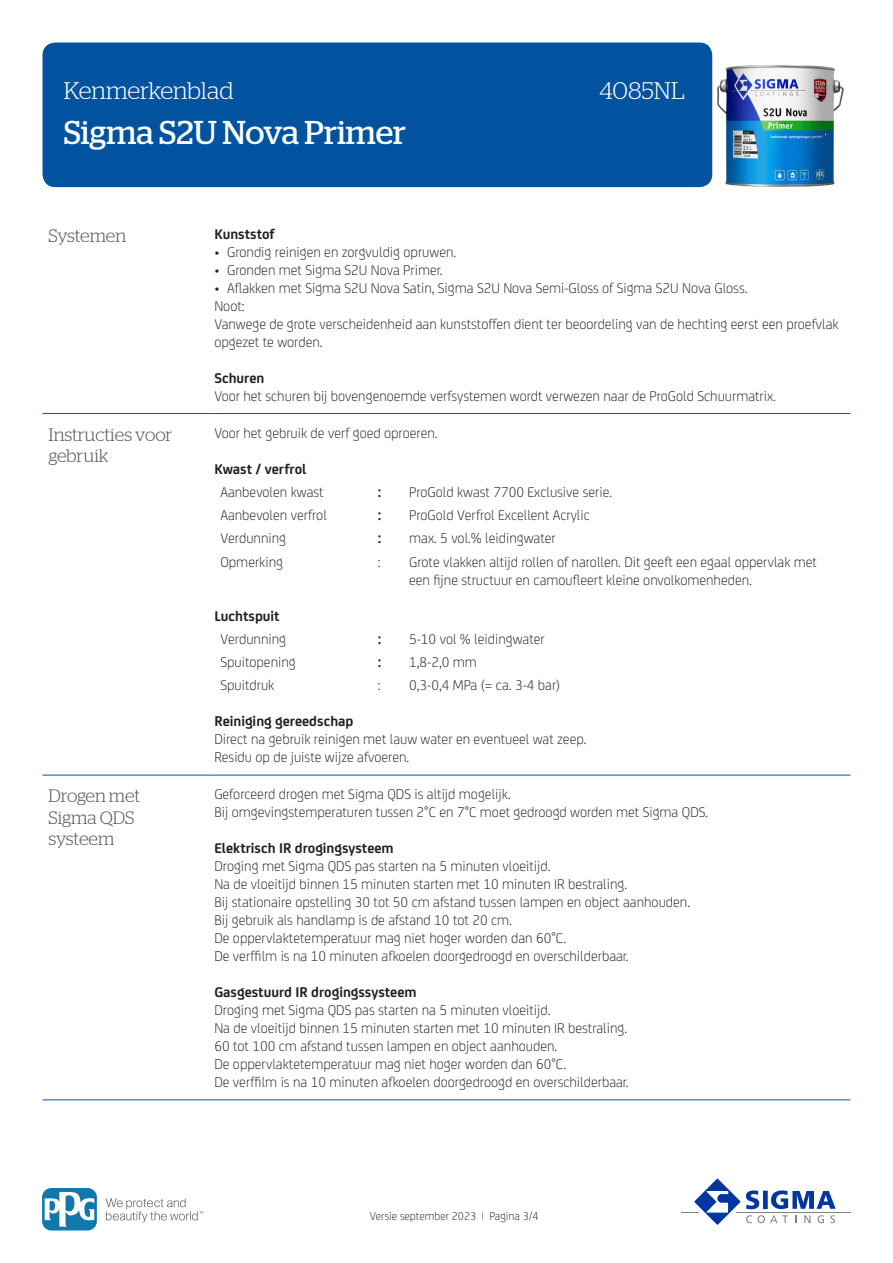
<style>
.page{position:relative;width:893px;height:1263px;background:#fff}
.page>*{position:absolute;margin:0;border:0;box-sizing:border-box;transform-origin:0 0}
.t1{font:33px "Stag";color:#fff}
.t2{font:300 24px "Stag";color:#fff}
.KOP{font:300 18px/21.6px "Stag";color:#57585a}
.BODY{font:300 15px/18px "FS Joey";color:#231f20}
.BODY-2{font:700 15px "FS Joey";color:#231f20}
.t3{font:300 12px "FS Joey";color:#231f20}
.s1{font-weight:700}
</style>
<div class="page">
<div style="left:43px;top:43px;width:669px;height:144px;background:#0153a0;border-radius:13px"></div>
<hr style="left:681px;top:1211px;width:169px;height:1px;background:#808285">
<svg style="left:689px;top:1178px;width:147px;height:47px"></svg>
<svg style="left:106px;top:1198px;width:97px;height:24px"></svg>
<svg style="left:43px;top:1188px;width:54px;height:42px"></svg>
<svg style="left:45px;top:1191px;width:49px;height:35px"></svg>
<hr style="left:43px;top:413px;width:165px;height:1px;background:#0153a0">
<hr style="left:208px;top:413px;width:642px;height:1px;background:#0153a0">
<hr style="left:43px;top:775px;width:165px;height:1px;background:#0153a0">
<hr style="left:208px;top:775px;width:642px;height:1px;background:#0153a0">
<hr style="left:43px;top:1099px;width:165px;height:1px;background:#0153a0">
<hr style="left:208px;top:1099px;width:642px;height:1px;background:#0153a0">
<img style="left:717px;top:65px;width:127px;height:122px">
<h2 class="t2" style="left:64px;top:77px;width:171px">Kenmerkenblad</h2>
<h2 class="t2" style="left:600px;top:77px;width:87px">4085NL</h2>
<h1 class="t1" style="left:64px;top:114px;width:344px">Sigma S2U Nova Primer</h1>
<p class="KOP" style="left:49px;top:225px;width:79px">Systemen</p>
<p class="BODY-2" style="left:214px;top:223px;width:62px">Kunststof</p>
<p class="BODY" style="left:214px;top:242px;width:243px">• Grondig reinigen en zorgvuldig opruwen.</p>
<p class="BODY" style="left:214px;top:260px;width:230px">• Gronden met Sigma S2U Nova Primer.</p>
<p class="BODY" style="left:214px;top:278px;width:535px">• Aflakken met Sigma S2U Nova Satin, Sigma S2U Nova Semi-Gloss of Sigma S2U Nova Gloss.</p>
<p class="BODY" style="left:214px;top:296px;width:626px">Noot:<br>Vanwege de grote verscheidenheid aan kunststoffen dient ter beoordeling van de hechting eerst een proefvlak opgezet te worden.</p>
<p class="BODY" style="left:214px;top:368px;width:563px"><span class="s1">Schuren<br></span>Voor het schuren bij bovengenoemde verfsystemen wordt verwezen naar de ProGold Schuurmatrix.</p>
<p class="KOP" style="left:49px;top:423px;width:125px">Instructies voor gebruik</p>
<p class="BODY" style="left:214px;top:423px;width:225px">Voor het gebruik de verf goed oproeren.</p>
<p class="BODY-2" style="left:214px;top:457px;width:94px">Kwast / verfrol</p>
<p class="BODY" style="left:220px;top:482px;width:105px">Aanbevolen kwast</p>
<p class="BODY-2" style="left:378px;top:481px;width:5px">:</p>
<p class="BODY" style="left:409px;top:482px;width:205px">ProGold kwast 7700 Exclusive serie.</p>
<p class="BODY" style="left:220px;top:505px;width:108px">Aanbevolen verfrol</p>
<p class="BODY-2" style="left:378px;top:504px;width:5px">:</p>
<p class="BODY" style="left:409px;top:505px;width:182px">ProGold Verfrol Excellent Acrylic</p>
<p class="BODY" style="left:220px;top:528px;width:67px">Verdunning</p>
<p class="BODY-2" style="left:378px;top:527px;width:5px">:</p>
<p class="BODY" style="left:409px;top:528px;width:148px">max. 5 vol.% leidingwater</p>
<p class="BODY" style="left:220px;top:552px;width:64px">Opmerking</p>
<p class="BODY" style="left:378px;top:552px;width:4px">:</p>
<p class="BODY" style="left:409px;top:552px;width:409px">Grote vlakken altijd rollen of narollen. Dit geeft een egaal oppervlak met een fijne structuur en camoufleert kleine onvolkomenheden.</p>
<p class="BODY-2" style="left:214px;top:604px;width:67px">Luchtspuit</p>
<p class="BODY" style="left:220px;top:629px;width:67px">Verdunning</p>
<p class="BODY-2" style="left:378px;top:628px;width:5px">:</p>
<p class="BODY" style="left:409px;top:629px;width:137px">5-10 vol % leidingwater</p>
<p class="BODY" style="left:220px;top:652px;width:77px">Spuitopening</p>
<p class="BODY-2" style="left:378px;top:651px;width:5px">:</p>
<p class="BODY" style="left:409px;top:652px;width:69px">1,8-2,0 mm</p>
<p class="BODY" style="left:220px;top:675px;width:55px">Spuitdruk</p>
<p class="BODY" style="left:378px;top:675px;width:4px">:</p>
<p class="BODY" style="left:409px;top:675px;width:153px">0,3-0,4 MPa (= ca. 3-4 bar)</p>
<p class="BODY" style="left:214px;top:711px;width:374px"><span class="s1">Reiniging gereedschap<br></span>Direct na gebruik reinigen met lauw water en eventueel wat zeep.<br>Residu op de juiste wijze afvoeren.</p>
<p class="KOP" style="left:49px;top:785px;width:93px">Drogen met<br>Sigma QDS systeem</p>
<p class="BODY" style="left:214px;top:784px;width:495px">Geforceerd drogen met Sigma QDS is altijd mogelijk.<br>Bij omgevingstemperaturen tussen 2°C en 7°C moet gedroogd worden met Sigma QDS.</p>
<p class="BODY" style="left:214px;top:838px;width:477px"><span class="s1">Elektrisch IR drogingsysteem<br></span>Droging met Sigma QDS pas starten na 5 minuten vloeitijd.<br>Na de vloeitijd binnen 15 minuten starten met 10 minuten IR bestraling.<br>Bij stationaire opstelling 30 tot 50 cm afstand tussen lampen en object aanhouden.<br>Bij gebruik als handlamp is de afstand 10 tot 20 cm.<br>De oppervlaktetemperatuur mag niet hoger worden dan 60°C.<br>De verffilm is na 10 minuten afkoelen doorgedroogd en overschilderbaar.</p>
<p class="BODY" style="left:214px;top:982px;width:416px"><span class="s1">Gasgestuurd IR drogingssysteem<br></span>Droging met Sigma QDS pas starten na 5 minuten vloeitijd.<br>Na de vloeitijd binnen 15 minuten starten met 10 minuten IR bestraling.<br>60 tot 100 cm afstand tussen lampen en object aanhouden.<br>De oppervlaktetemperatuur mag niet hoger worden dan 60°C.<br>De verffilm is na 10 minuten afkoelen doorgedroogd en overschilderbaar.</p>
<p class="t3" style="left:370px;top:1208px;width:171px">Versie september 2023 | Pagina 3/4</p>
</div>
